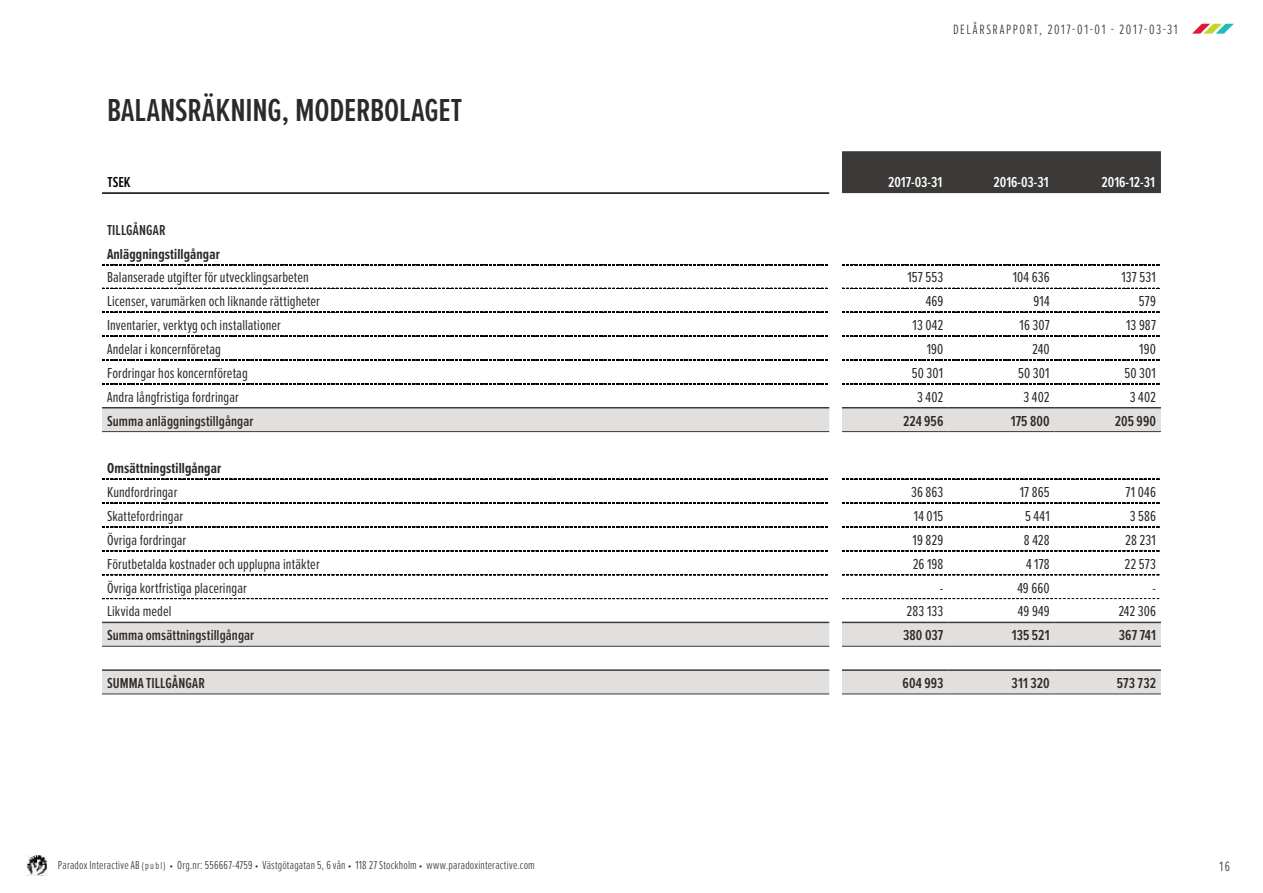
<style>
.page{position:relative;width:1263px;height:893px;background:#fff}
.page>*{position:absolute;margin:0;border:0;box-sizing:border-box;transform-origin:0 0}
.t1{font:600 33px "Proxima Nova Ex Cn";letter-spacing:-.005em;color:#2b2a29}
.t2{font:15px "Proxima Nova Ex Cn";letter-spacing:.005em;color:#2b2a29}
.t3{font:600 15px "Proxima Nova Ex Cn";letter-spacing:.005em;color:#2b2a29}
.t4{font:700 15px "Proxima Nova Ex Cn";letter-spacing:.005em;color:#2b2a29}
.t5{font:600 15px "Proxima Nova Ex Cn";color:#fff}
.t6{font:600 15px "Proxima Nova Ex Cn";color:#000}
.t7{font:300 13.95px "Proxima Nova Ex Cn";letter-spacing:.115em;color:#2b2a29}
.t8{font:300 12px "Proxima Nova Ex Cn";letter-spacing:.015em;color:#2b2a29}
.s1{font-size:10.5px}
</style>
<div class="page">
<svg style="left:1192px;top:24px;width:42px;height:10px"></svg>
<img style="left:26px;top:855px;width:21px;height:20px">
<div style="left:842px;top:151px;width:319px;height:42px;background:#3c3a38"></div>
<svg style="left:102px;top:408px;width:1059px;height:286px"></svg>
<svg style="left:102px;top:264px;width:726px;height:1px"></svg>
<svg style="left:842px;top:264px;width:318px;height:1px"></svg>
<svg style="left:102px;top:288px;width:726px;height:1px"></svg>
<svg style="left:842px;top:288px;width:318px;height:1px"></svg>
<svg style="left:102px;top:312px;width:726px;height:1px"></svg>
<svg style="left:842px;top:312px;width:318px;height:1px"></svg>
<svg style="left:102px;top:336px;width:726px;height:1px"></svg>
<svg style="left:842px;top:336px;width:318px;height:1px"></svg>
<svg style="left:102px;top:360px;width:726px;height:1px"></svg>
<svg style="left:842px;top:360px;width:318px;height:1px"></svg>
<svg style="left:102px;top:384px;width:726px;height:1px"></svg>
<svg style="left:842px;top:384px;width:318px;height:1px"></svg>
<svg style="left:102px;top:479px;width:727px;height:1px"></svg>
<svg style="left:842px;top:479px;width:319px;height:1px"></svg>
<svg style="left:102px;top:503px;width:727px;height:1px"></svg>
<svg style="left:842px;top:503px;width:319px;height:1px"></svg>
<svg style="left:102px;top:527px;width:727px;height:1px"></svg>
<svg style="left:842px;top:527px;width:319px;height:1px"></svg>
<svg style="left:102px;top:551px;width:727px;height:1px"></svg>
<svg style="left:842px;top:551px;width:319px;height:1px"></svg>
<svg style="left:102px;top:574px;width:727px;height:1px"></svg>
<svg style="left:842px;top:574px;width:319px;height:1px"></svg>
<svg style="left:102px;top:598px;width:727px;height:1px"></svg>
<svg style="left:842px;top:598px;width:319px;height:1px"></svg>
<hr style="left:102px;top:192px;width:727px;height:2px;background:#000">
<hr style="left:102px;top:407px;width:727px;height:1px;background:#3c3a38">
<hr style="left:842px;top:407px;width:106px;height:1px;background:#3c3a38">
<hr style="left:948px;top:407px;width:106px;height:1px;background:#3c3a38">
<hr style="left:1054px;top:407px;width:107px;height:1px;background:#3c3a38">
<hr style="left:102px;top:431px;width:727px;height:1px;background:#3c3a38">
<hr style="left:842px;top:431px;width:106px;height:1px;background:#3c3a38">
<hr style="left:948px;top:431px;width:106px;height:1px;background:#3c3a38">
<hr style="left:1054px;top:431px;width:107px;height:1px;background:#3c3a38">
<hr style="left:102px;top:622px;width:727px;height:1px;background:#3c3a38">
<hr style="left:842px;top:622px;width:106px;height:1px;background:#3c3a38">
<hr style="left:948px;top:622px;width:106px;height:1px;background:#3c3a38">
<hr style="left:1054px;top:622px;width:107px;height:1px;background:#3c3a38">
<hr style="left:102px;top:646px;width:727px;height:1px;background:#3c3a38">
<hr style="left:842px;top:646px;width:106px;height:1px;background:#3c3a38">
<hr style="left:948px;top:646px;width:106px;height:1px;background:#3c3a38">
<hr style="left:1054px;top:646px;width:107px;height:1px;background:#3c3a38">
<hr style="left:102px;top:669px;width:727px;height:2px;background:#3c3a38">
<hr style="left:842px;top:669px;width:106px;height:2px;background:#3c3a38">
<hr style="left:948px;top:669px;width:106px;height:2px;background:#3c3a38">
<hr style="left:1054px;top:669px;width:107px;height:2px;background:#3c3a38">
<hr style="left:102px;top:694px;width:727px;height:1px;background:#3c3a38">
<hr style="left:842px;top:694px;width:106px;height:1px;background:#3c3a38">
<hr style="left:948px;top:694px;width:106px;height:1px;background:#3c3a38">
<hr style="left:1054px;top:694px;width:107px;height:1px;background:#3c3a38">
<h1 class="t1" style="left:107px;top:86px;width:357px">BALANSRÄKNING, MODERBOLAGET</h1>
<p class="t7" style="left:953px;top:21px;width:226px">DELÅRSRAPPORT, 2017-01-01 - 2017-03-31</p>
<p class="t6" style="left:108px;top:171px;width:25px">TSEK</p>
<p class="t5" style="left:888px;top:171px;width:56px">2017-03-31</p>
<p class="t5" style="left:993px;top:171px;width:57px">2016-03-31</p>
<p class="t5" style="left:1101px;top:171px;width:55px">2016-12-31</p>
<p class="t3" style="left:107px;top:219px;width:60px">TILLGÅNGAR</p>
<p class="t4" style="left:107px;top:243px;width:114px">Anläggningstillgångar</p>
<p class="t2" style="left:107px;top:267px;width:203px">Balanserade utgifter för utvecklingsarbeten</p>
<p class="t2" style="left:907px;top:267px;width:37px">157 553</p>
<p class="t2" style="left:1013px;top:267px;width:38px">104 636</p>
<p class="t2" style="left:1121px;top:267px;width:36px">137 531</p>
<p class="t2" style="left:107px;top:290px;width:214px">Licenser, varumärken och liknande rättigheter</p>
<p class="t2" style="left:926px;top:290px;width:19px">469</p>
<p class="t2" style="left:1033px;top:290px;width:18px">914</p>
<p class="t2" style="left:1139px;top:290px;width:19px">579</p>
<p class="t2" style="left:107px;top:314px;width:175px">Inventarier, verktyg och installationer</p>
<p class="t2" style="left:912px;top:314px;width:32px">13 042</p>
<p class="t2" style="left:1020px;top:314px;width:31px">16 307</p>
<p class="t2" style="left:1126px;top:314px;width:31px">13 987</p>
<p class="t2" style="left:107px;top:338px;width:115px">Andelar i koncernföretag</p>
<p class="t2" style="left:927px;top:338px;width:18px">190</p>
<p class="t2" style="left:1032px;top:338px;width:19px">240</p>
<p class="t2" style="left:1139px;top:338px;width:18px">190</p>
<p class="t2" style="left:107px;top:362px;width:142px">Fordringar hos koncernföretag</p>
<p class="t2" style="left:912px;top:362px;width:33px">50 301</p>
<p class="t2" style="left:1018px;top:362px;width:33px">50 301</p>
<p class="t2" style="left:1124px;top:362px;width:33px">50 301</p>
<p class="t2" style="left:107px;top:386px;width:133px">Andra långfristiga fordringar</p>
<p class="t2" style="left:917px;top:386px;width:28px">3 402</p>
<p class="t2" style="left:1023px;top:386px;width:28px">3 402</p>
<p class="t2" style="left:1130px;top:386px;width:28px">3 402</p>
<p class="t3" style="left:107px;top:410px;width:148px">Summa anläggningstillgångar</p>
<p class="t3" style="left:903px;top:410px;width:42px">224 956</p>
<p class="t3" style="left:1011px;top:410px;width:40px">175 800</p>
<p class="t3" style="left:1115px;top:410px;width:43px">205 990</p>
<p class="t4" style="left:107px;top:457px;width:116px">Omsättningstillgångar</p>
<p class="t2" style="left:107px;top:481px;width:72px">Kundfordringar</p>
<p class="t2" style="left:911px;top:481px;width:34px">36 863</p>
<p class="t2" style="left:1020px;top:481px;width:31px">17 865</p>
<p class="t2" style="left:1125px;top:481px;width:32px">71 046</p>
<p class="t2" style="left:107px;top:505px;width:78px">Skattefordringar</p>
<p class="t2" style="left:914px;top:505px;width:31px">14 015</p>
<p class="t2" style="left:1025px;top:505px;width:26px">5 441</p>
<p class="t2" style="left:1130px;top:505px;width:28px">3 586</p>
<p class="t2" style="left:107px;top:529px;width:81px">Övriga fordringar</p>
<p class="t2" style="left:912px;top:529px;width:32px">19 829</p>
<p class="t2" style="left:1024px;top:529px;width:27px">8 428</p>
<p class="t2" style="left:1125px;top:529px;width:32px">28 231</p>
<p class="t2" style="left:107px;top:553px;width:214px">Förutbetalda kostnader och upplupna intäkter</p>
<p class="t2" style="left:913px;top:553px;width:32px">26 198</p>
<p class="t2" style="left:1026px;top:553px;width:25px">4 178</p>
<p class="t2" style="left:1124px;top:553px;width:33px">22 573</p>
<p class="t2" style="left:107px;top:577px;width:141px">Övriga kortfristiga placeringar</p>
<p class="t2" style="left:940px;top:577px;width:5px">-</p>
<p class="t2" style="left:1017px;top:577px;width:34px">49 660</p>
<p class="t2" style="left:1152px;top:577px;width:5px">-</p>
<p class="t2" style="left:107px;top:600px;width:66px">Likvida medel</p>
<p class="t2" style="left:906px;top:600px;width:38px">283 133</p>
<p class="t2" style="left:1018px;top:600px;width:33px">49 949</p>
<p class="t2" style="left:1118px;top:600px;width:39px">242 306</p>
<p class="t3" style="left:107px;top:624px;width:149px">Summa omsättningstillgångar</p>
<p class="t3" style="left:903px;top:624px;width:42px">380 037</p>
<p class="t3" style="left:1012px;top:624px;width:39px">135 521</p>
<p class="t3" style="left:1119px;top:624px;width:39px">367 741</p>
<p class="t3" style="left:107px;top:672px;width:99px">SUMMA TILLGÅNGAR</p>
<p class="t3" style="left:902px;top:672px;width:42px">604 993</p>
<p class="t3" style="left:1011px;top:672px;width:40px">311 320</p>
<p class="t3" style="left:1117px;top:672px;width:41px">573 732</p>
<p class="t8" style="left:58px;top:858px;width:478px">Paradox Interactive AB <span class="s1">(publ) •</span> Org.nr: 556667-4759 <span class="s1">•</span> Västgötagatan 5, 6 vån <span class="s1">•</span> 118 27 Stockholm <span class="s1">•</span> www.paradoxinteractive.com</p>
<p class="t7" style="left:1219px;top:858px;width:12px">16</p>
</div>
